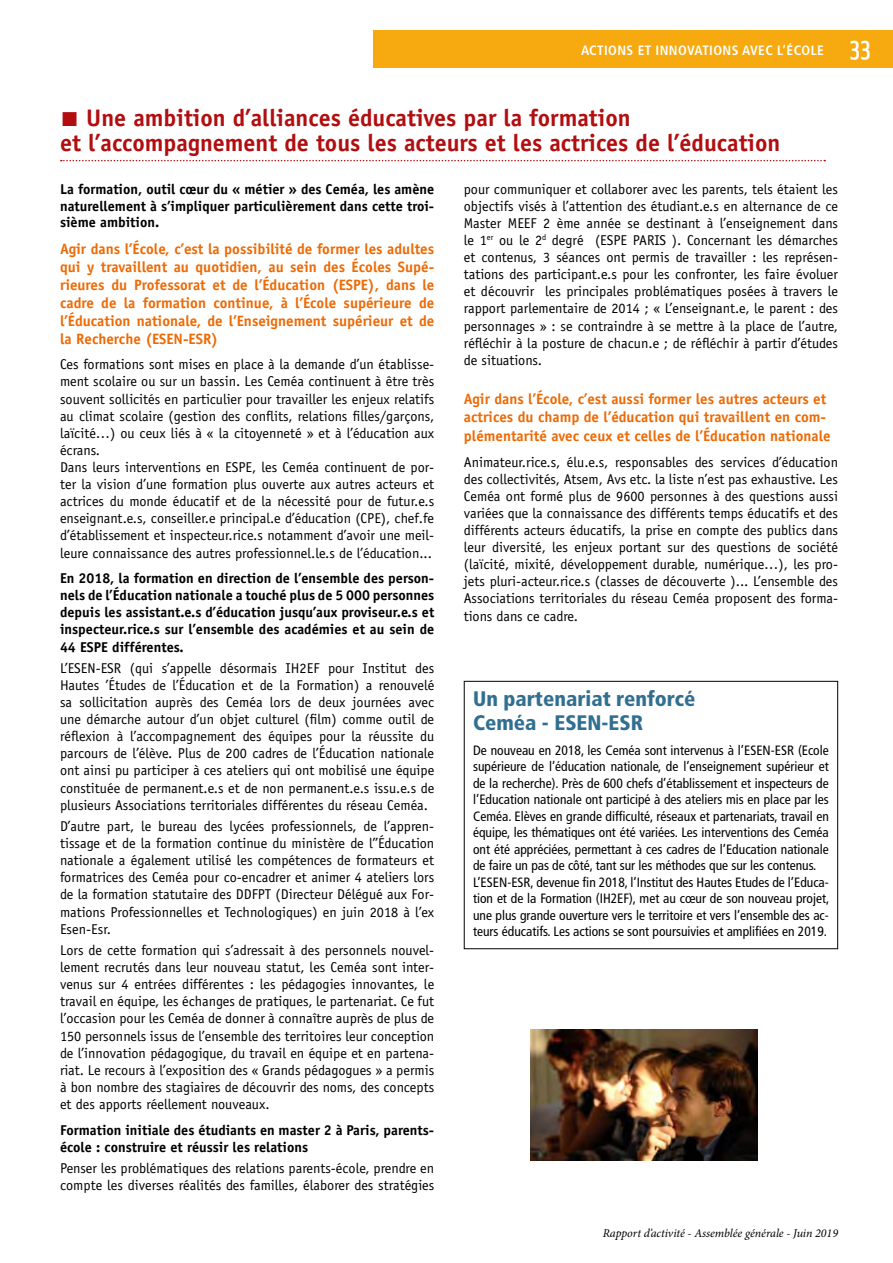
<style>
.page{position:relative;width:893px;height:1263px;background:#fff}
.page>*{position:absolute;margin:0;border:0;box-sizing:border-box;transform-origin:0 0}
.t1{font:700 24px/25.5px "Officina Sans";color:#b20e10}
.t2{font:900 condensed 21px/24px "Frutiger";color:#316f91}
.t3{font:700 15px/18px "Officina Sans";color:#ed6b06;text-align:justify}
.t4{font:14.25px/17.1px "Officina Sans";color:#000;text-align:justify}
.t5{font:700 14.25px/17.1px "Officina Sans";color:#000;text-align:justify}
.t6{font:condensed 13.5px/16.5px "Frutiger";color:#000}
.t7{font:700 condensed 13.5px "Frutiger";letter-spacing:.03em;color:#fff}
.t8{font:italic 12px "Minion Pro";letter-spacing:-.005em;color:#000}
.s1{font-family:"Solex";font-weight:500;font-stretch:normal;font-size:27px}
.s2{font-family:"Lucida Sans Unicode";font-weight:400}
</style>
<div class="page">
<div style="left:373px;top:30px;width:520px;height:38px;background:#f6aa0f"></div>
<svg style="left:61px;top:160px;width:764px;height:1px"></svg>
<img style="left:531px;top:1029px;width:226px;height:132px">
<div style="left:464px;top:681px;width:374px;height:268px;border:1px solid #000"></div>
<p class="t7" style="left:581px;top:42px;width:292px">ACTIONS ET INNOVATIONS AVEC L’ÉCOLE <span class="s1">33</span></p>
<h1 class="t1" style="left:60px;top:105px;width:722px"><span class="s2">■</span> Une ambition d’alliances éducatives par la formation<br>et l’accompagnement de tous les acteurs et les actrices de l’éducation</h1>
<p class="t5" style="left:60px;top:181px;width:376px;line-height:16.5px">La formation, outil cœur du « métier » des Ceméa, les amène naturellement à s’impliquer particulièrement dans cette troi&shy;sième ambition.</p>
<p class="t3" style="left:60px;top:239px;width:376px">Agir dans l’École, c’est la possibilité de former les adultes qui y travaillent au quotidien, au sein des Écoles Supé&shy;rieures du Professorat et de l’Éducation (ESPE), dans le cadre de la formation continue, à l’École supérieure de l’Éducation nationale, de l’Enseignement supérieur et de la Recherche (ESEN-ESR)</p>
<p class="t4" style="left:60px;top:356px;width:376px;text-align:left">Ces formations sont mises en place à la demande d’un établisse&shy;ment scolaire ou sur un bassin. Les Ceméa continuent à être très souvent sollicités en particulier pour travailler les enjeux relatifs au climat scolaire (gestion des conflits, relations filles/garçons, laïcité…) ou ceux liés à « la citoyenneté » et à l’éducation aux écrans.<br>Dans leurs interventions en ESPE, les Ceméa continuent de por&shy;ter la vision d’une formation plus ouverte aux autres acteurs et actrices du monde éducatif et de la nécessité pour de futur.e.s enseignant.e.s, conseiller.e principal.e d’éducation (CPE), chef.fe d’établissement et inspecteur.rice.s notamment d’avoir une meil&shy;leure connaissance des autres professionnel.le.s de l’éducation...</p>
<p class="t5" style="left:60px;top:569px;width:376px">En 2018, la formation en direction de l’ensemble des person&shy;nels de l’Éducation nationale a touché plus de 5 000 personnes depuis les assistant.e.s d’éducation jusqu’aux proviseur.e.s et inspecteur.rice.s sur l’ensemble des académies et au sein de 44 ESPE différentes.</p>
<p class="t4" style="left:60px;top:659px;width:376px">L’ESEN-ESR (qui s’appelle désormais IH2EF pour Institut des Hautes ’Études de l’Éducation et de la Formation) a renouvelé sa sollicitation auprès des Ceméa lors de deux journées avec une démarche autour d’un objet culturel (film) comme outil de réflexion à l’accompagnement des équipes pour la réussite du parcours de l’élève. Plus de 200 cadres de l’Éducation nationale ont ainsi pu participer à ces ateliers qui ont mobilisé une équipe constituée de permanent.e.s et de non permanent.e.s issu.e.s de plusieurs Associations territoriales différentes du réseau Ceméa.</p>
<p class="t4" style="left:60px;top:818px;width:376px">D’autre part, le bureau des lycées professionnels, de l’appren&shy;tissage et de la formation continue du ministère de l’’Éducation nationale a également utilisé les compétences de formateurs et formatrices des Ceméa pour co-encadrer et animer 4 ateliers lors de la formation statutaire des DDFPT (Directeur Délégué aux For&shy;mations Professionnelles et Technologiques) en juin 2018 à l’ex Esen-Esr.</p>
<p class="t4" style="left:60px;top:942px;width:376px">Lors de cette formation qui s’adressait à des personnels nouvel&shy;lement recrutés dans leur nouveau statut, les Ceméa sont inter&shy;venus sur 4 entrées différentes : les pédagogies innovantes, le travail en équipe, les échanges de pratiques, le partenariat. Ce fut l’occasion pour les Ceméa de donner à connaître auprès de plus de 150 personnels issus de l’ensemble des territoires leur conception de l’innovation pédagogique, du travail en équipe et en partena&shy;riat. Le recours à l’exposition des « Grands pédagogues » a permis à bon nombre des stagiaires de découvrir des noms, des concepts et des apports réellement nouveaux.</p>
<p class="t5" style="left:60px;top:1121px;width:376px">Formation initiale des étudiants en master 2 à Paris, parents&shy;école : construire et réussir les relations</p>
<p class="t4" style="left:60px;top:1159px;width:376px">Penser les problématiques des relations parents-école, prendre en compte les diverses réalités des familles, élaborer des stratégies</p>
<p class="t4" style="left:464px;top:180px;width:376px">pour communiquer et collaborer avec les parents, tels étaient les objectifs visés à l’attention des étudiant.e.s en alternance de ce Master MEEF 2 ème année se destinant à l’enseignement dans le 1<sup>er</sup> ou le 2<sup>d</sup> degré (ESPE PARIS ). Concernant les démarches et contenus, 3 séances ont permis de travailler : les représen&shy;tations des participant.e.s pour les confronter, les faire évoluer et découvrir les principales problématiques posées à travers le rapport parlementaire de 2014 ; « L’enseignant.e, le parent : des personnages » : se contraindre à se mettre à la place de l’autre, réfléchir à la posture de chacun.e ; de réfléchir à partir d’études de situations.</p>
<p class="t3" style="left:464px;top:390px;width:368px;line-height:18.5px;text-align:left">Agir dans l’École, c’est aussi former les autres acteurs et actrices du champ de l’éducation qui travaillent en com&shy;plémentarité avec ceux et celles de l’Éducation nationale</p>
<p class="t4" style="left:464px;top:453px;width:376px">Animateur.rice.s, élu.e.s, responsables des services d’éducation des collectivités, Atsem, Avs etc. la liste n’est pas exhaustive. Les Ceméa ont formé plus de 9600 personnes à des questions aussi variées que la connaissance des différents temps éducatifs et des différents acteurs éducatifs, la prise en compte des publics dans leur diversité, les enjeux portant sur des questions de société (laïcité, mixité, développement durable, numérique…), les pro&shy;jets pluri-acteur.rice.s (classes de découverte )... L’ensemble des Associations territoriales du réseau Ceméa proposent des forma&shy;tions dans ce cadre.</p>
<h2 class="t2" style="left:473px;top:687px;width:224px">Un partenariat renforcé<br>Ceméa - ESEN-ESR</h2>
<p class="t6" style="left:473px;top:742px;width:358px">De nouveau en 2018, les Ceméa sont intervenus à l’ESEN-ESR (Ecole supérieure de l’éducation nationale, de l’enseignement supérieur et de la recherche). Près de 600 chefs d’établissement et inspecteurs de l’Education nationale ont participé à des ateliers mis en place par les Ceméa. Elèves en grande difficulté, réseaux et partenariats, travail en équipe, les thématiques ont été variées. Les interventions des Ceméa ont été appréciées, permettant à ces cadres de l’Education nationale de faire un pas de côté, tant sur les méthodes que sur les contenus.<br>L’ESEN-ESR, devenue fin 2018, l’Institut des Hautes Etudes de l’Educa&shy;tion et de la Formation (IH2EF), met au cœur de son nouveau projet, une plus grande ouverture vers le territoire et vers l’ensemble des ac&shy;teurs éducatifs. Les actions se sont poursuivies et amplifiées en 2019.</p>
<p class="t8" style="left:603px;top:1224px;width:237px">Rapport d’activité - Assemblée générale - Juin 2019</p>
</div>
